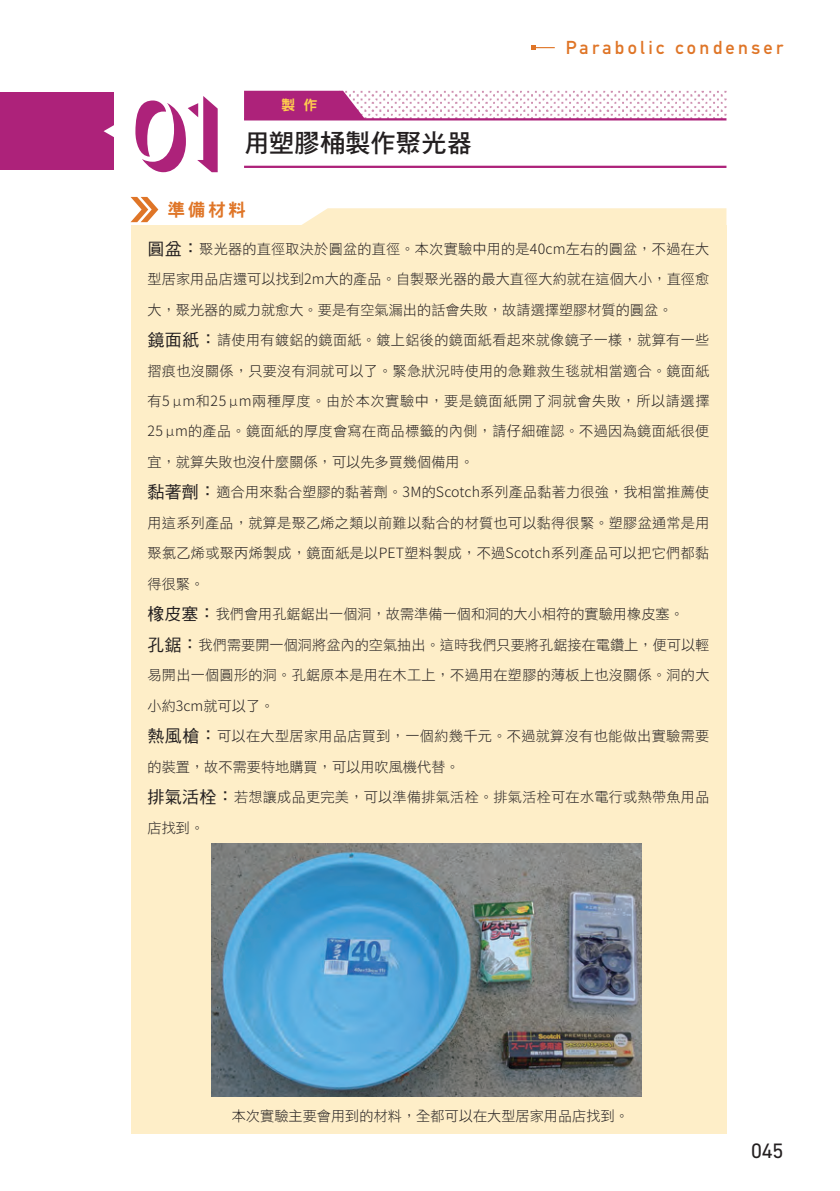
<style>
.page{position:relative;width:840px;height:1191px;background:#fff}
.page>*{position:absolute;margin:0;border:0;box-sizing:border-box;transform-origin:0 0}
.t1{font:98.8px "Umbra Std";color:#ad227a}
.t2{font:25.6px "DF Hei Std W7";letter-spacing:-.005em;color:#231f20}
.t3{font:21.2px "DIN Next LT Pro";color:#231f20}
.t4{font:18.4px "DIN Mittelschrift Std";letter-spacing:.18em;color:#df7527}
.t5{font:17.8px "DF Hei Std W9";color:#df7527}
.t6{font:14.2px/30.4px "DF Hei Std W3";letter-spacing:.015em;color:#231f20}
.t7{font:14.2px "DF Hei Std W9";color:#fecc4e}
.s1{font-family:"DF Hei Std W5";font-size:17px}
.s2{font-family:"Noto Sans CJ Ktc";font-weight:300}
</style>
<div class="page">
<svg style="left:531px;top:45px;width:23px;height:5px"></svg>
<div style="left:130px;top:225px;width:596px;height:909px;background:#feeec8"></div>
<svg style="left:302px;top:208px;width:424px;height:17px;background:#feeeca"></svg>
<img style="left:211px;top:843px;width:430px;height:253px">
<img style="left:339px;top:90px;width:387px;height:28px">
<svg style="left:244px;top:91px;width:121px;height:27px;background:#b43585"></svg>
<hr style="left:244px;top:118px;width:482px;height:2px;background:#ad227a">
<hr style="left:244px;top:166px;width:482px;height:2px;background:#ad227a">
<div style="left:0;top:92px;width:113px;height:78px;background:#ad227a"></div>
<svg style="left:103px;top:124px;width:11px;height:14px"></svg>
<svg style="left:130px;top:197px;width:28px;height:25px"></svg>
<p class="t1" style="left:131px;top:73px;width:98px">01</p>
<p class="t5" style="left:167px;top:200px;width:80px">準備材料</p>
<p class="t7" style="left:281px;top:97px;width:38px">製作</p>
<p class="t2" style="left:244px;top:129px;width:229px">用塑膠桶製作聚光器</p>
<p class="t4" style="left:565px;top:36px;width:219px">Parabolic condenser</p>
<p class="t6" style="left:147px;top:233px;width:563px"><span class="s1">圓盆：</span>聚光器的直徑取決於圓盆的直徑。本次實驗中用的是<span class="s2">40cm</span>左右的圓盆，不過在大型居家用品店還可以找到<span class="s2">2m</span>大的產品。自製聚光器的最大直徑大約就在這個大小，直徑愈大，聚光器的威力就愈大。要是有空氣漏出的話會失敗，故請選擇塑膠材質的圓盆。<br><span class="s1">鏡面紙：</span>請使用有鍍鋁的鏡面紙。鍍上鋁後的鏡面紙看起來就像鏡子一樣，就算有一些摺痕也沒關係，只要沒有洞就可以了。緊急狀況時使用的急難救生毯就相當適合。鏡面紙有<span class="s2">5</span>μ<span class="s2">m</span>和<span class="s2">25</span>μ<span class="s2">m</span>兩種厚度。由於本次實驗中，要是鏡面紙開了洞就會失敗，所以請選擇<span class="s2">25</span>μ<span class="s2">m</span>的產品。鏡面紙的厚度會寫在商品標籤的內側，請仔細確認。不過因為鏡面紙很便宜，就算失敗也沒什麼關係，可以先多買幾個備用。<br><span class="s1">黏著劑：</span>適合用來黏合塑膠的黏著劑。<span class="s2">3M</span>的<span class="s2">Scotch</span>系列產品黏著力很強，我相當推薦使用這系列產品，就算是聚乙烯之類以前難以黏合的材質也可以黏得很緊。塑膠盆通常是用聚氯乙烯或聚丙烯製成，鏡面紙是以<span class="s2">PET</span>塑料製成，不過<span class="s2">Scotch</span>系列產品可以把它們都黏得很緊。<br><span class="s1">橡皮塞：</span>我們會用孔鋸鋸出一個洞，故需準備一個和洞的大小相符的實驗用橡皮塞。<br><span class="s1">孔鋸：</span>我們需要開一個洞將盆內的空氣抽出。這時我們只要將孔鋸接在電鑽上，便可以輕易開出一個圓形的洞。孔鋸原本是用在木工上，不過用在塑膠的薄板上也沒關係。洞的大小約<span class="s2">3cm</span>就可以了。<br><span class="s1">熱風槍：</span>可以在大型居家用品店買到，一個約幾千元。不過就算沒有也能做出實驗需要的裝置，故不需要特地購買，可以用吹風機代替。<br><span class="s1">排氣活栓：</span>若想讓成品更完美，可以準備排氣活栓。排氣活栓可在水電行或熱帶魚用品店找到。</p>
<p class="t6" style="left:232px;top:1100px;width:398px">本次實驗主要會用到的材料，全都可以在大型居家用品店找到。</p>
<p class="t3" style="left:750px;top:1138px;width:34px">045</p>
</div>
